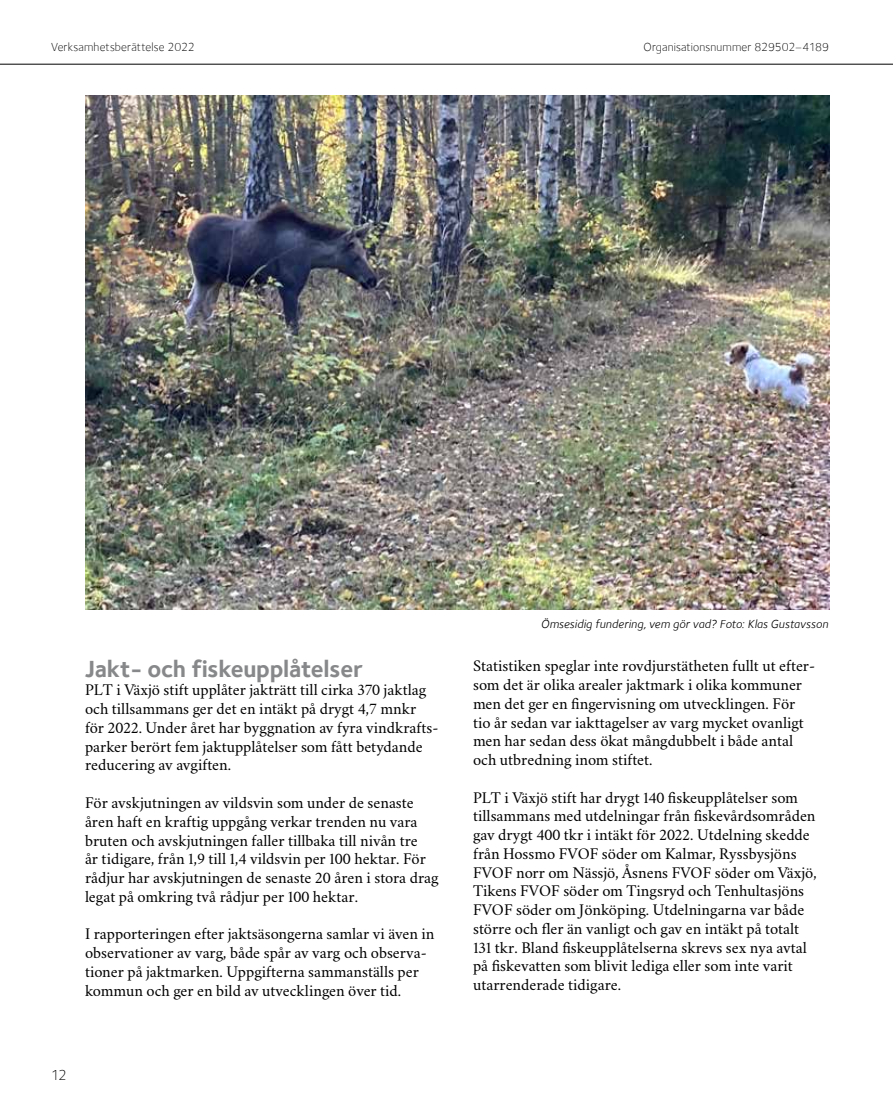
<style>
.page{position:relative;width:893px;height:1106px;background:#fff}
.page>*{position:absolute;margin:0;border:0;box-sizing:border-box;transform-origin:0 0}
.t1{font:700 24px "Foundry Sterling";letter-spacing:-.01em;color:#87888a}
.t2{font:16.5px/18.8px "Crimson Svk 2.0";color:#000}
.t3{font:300 15px "Foundry Sterling OT3";color:#000}
.t4{font:300 12px "Foundry Sterling";letter-spacing:.01em;color:#000}
.t5{font:italic 12px "Foundry Sterling";letter-spacing:.01em;color:#000}
</style>
<div class="page">
<hr style="left:0;top:64px;width:893px;height:1px;background:#000">
<img style="left:85px;top:95px;width:744px;height:514px">
<p class="t4" style="left:51px;top:40px;width:145px">Verksamhetsberättelse 2022</p>
<p class="t4" style="left:644px;top:40px;width:187px">Organisationsnummer 829502–4189</p>
<h1 class="t1" style="left:85px;top:654px;width:279px">Jakt- och fiskeupplåtelser</h1>
<p class="t2" style="left:85px;top:680px;width:355px">PLT i Växjö stift upplåter jakträtt till cirka 370 jaktlag och tillsammans ger det en intäkt på drygt 4,7 mnkr för 2022. Under året har byggnation av fyra vindkrafts&shy;parker berört fem jaktupplåtelser som fått betydande reducering av avgiften.</p>
<p class="t2" style="left:85px;top:792px;width:355px">För avskjutningen av vildsvin som under de senaste åren haft en kraftig uppgång verkar trenden nu vara bruten och avskjutningen faller tillbaka till nivån tre<br>år tidigare, från 1,9 till 1,4 vildsvin per 100 hektar. För rådjur har avskjutningen de senaste 20 åren i stora drag legat på omkring två rådjur per 100 hektar.</p>
<p class="t2" style="left:85px;top:923px;width:351px">I rapporteringen efter jaktsäsongerna samlar vi även in observationer av varg, både spår av varg och observa&shy;tioner på jaktmarken. Uppgifterna sammanställs per kommun och ger en bild av utvecklingen över tid.</p>
<p class="t3" style="left:51px;top:1064px;width:17px">12</p>
<p class="t5" style="left:541px;top:616px;width:289px">Ömsesidig fundering, vem gör vad? Foto: Klas Gustavsson</p>
<p class="t2" style="left:473px;top:655px;width:344px">Statistiken speglar inte rovdjurstätheten fullt ut efter&shy;som det är olika arealer jaktmark i olika kommuner men det ger en fingervisning om utvecklingen. För tio år sedan var iakttagelser av varg mycket ovanligt men har sedan dess ökat mångdubbelt i både antal och utbredning inom stiftet.</p>
<p class="t2" style="left:473px;top:787px;width:345px">PLT i Växjö stift har drygt 140 fiskeupplåtelser som tillsammans med utdelningar från fiskevårdsområden gav drygt 400 tkr i intäkt för 2022. Utdelning skedde från Hossmo FVOF söder om Kalmar, Ryssbysjöns FVOF norr om Nässjö, Åsnens FVOF söder om Växjö, Tikens FVOF söder om Tingsryd och Tenhultasjöns FVOF söder om Jönköping. Utdelningarna var både större och fler än vanligt och gav en intäkt på totalt 131 tkr. Bland fiskeupplåtelserna skrevs sex nya avtal på fiskevatten som blivit lediga eller som inte varit utarrenderade tidigare.</p>
</div>
